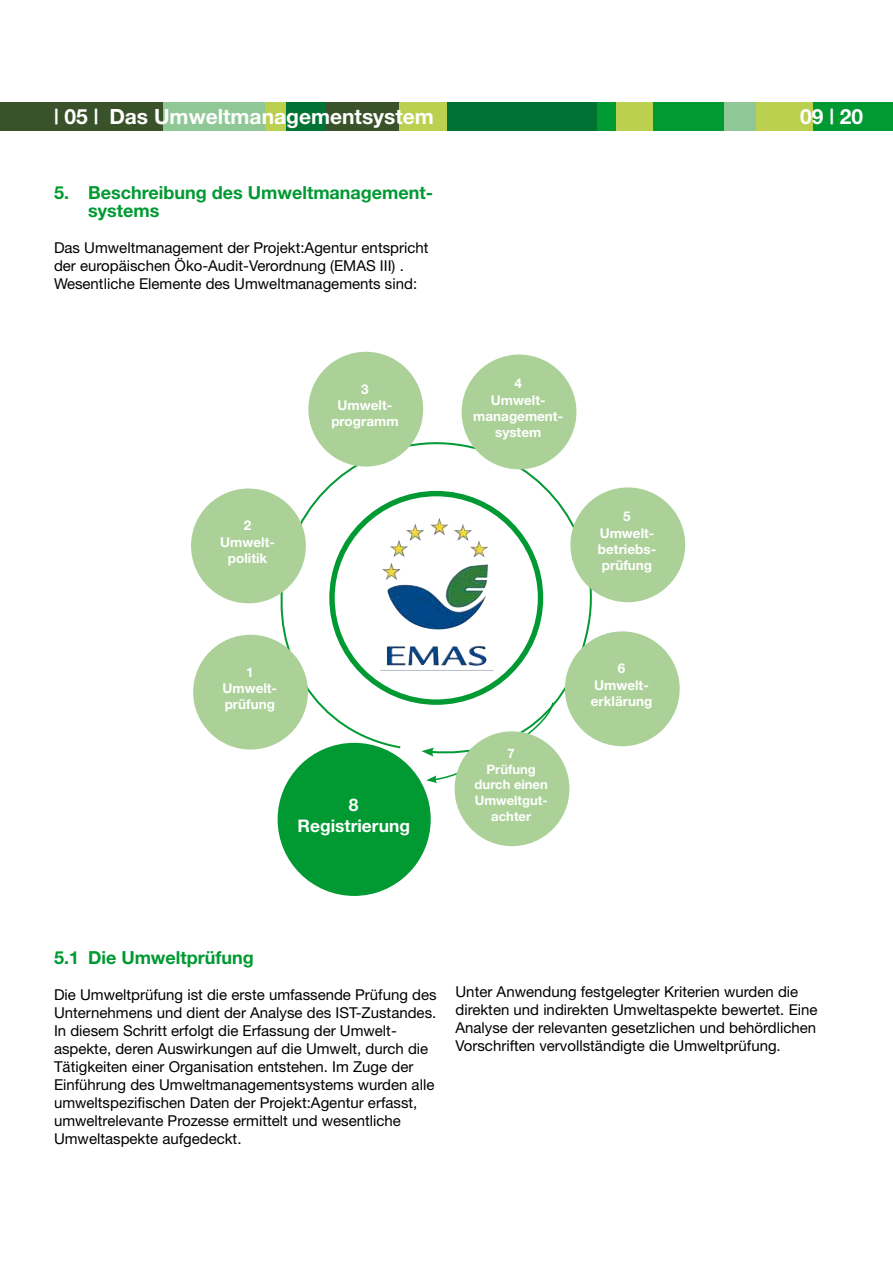
<style>
.page{position:relative;width:893px;height:1263px;background:#fff}
.page>*{position:absolute;margin:0;border:0;box-sizing:border-box;transform-origin:0 0}
.t1{font:700 21px "Helvetica Neue";color:#fff}
.t2{font:700 18px/18px "Helvetica Neue";color:#009932}
.t3{font:700 17.4px/20.9px "Helvetica Neue";color:#fff;text-align:center}
.t4{font:15px/18px "Helvetica Neue";color:#000}
.t5{font:700 13.5px/16.2px "Helvetica Neue";color:#fff;text-align:center}
.t6{font:700 13.05px/15.6px "Helvetica Neue";color:#fff;text-align:center}
</style>
<div class="page">
<div style="left:612px;top:102px;width:281px;height:29px;background:#009932"></div>
<div style="left:577px;top:102px;width:76px;height:29px;background:#bcd050"></div>
<div style="left:756px;top:102px;width:56px;height:29px;background:#bcd050"></div>
<div style="left:472px;top:102px;width:126px;height:29px;background:#007233"></div>
<div style="left:598px;top:102px;width:18px;height:29px;background:#009932"></div>
<div style="left:285px;top:102px;width:188px;height:29px;background:#007233"></div>
<div style="left:347px;top:102px;width:100px;height:29px;background:#bcd050"></div>
<div style="left:157px;top:102px;width:129px;height:29px;background:#90c796"></div>
<div style="left:325px;top:102px;width:74px;height:29px;background:#3a5229"></div>
<div style="left:724px;top:102px;width:32px;height:29px;background:#90c796"></div>
<div style="left:0;top:102px;width:162px;height:29px;background:#3a5229"></div>
<div style="left:265px;top:102px;width:21px;height:29px;background:#bcd050"></div>
<svg style="left:267px;top:429px;width:339px;height:329px"></svg>
<div style="left:329px;top:491px;width:214px;height:214px;border:5px solid #009932;border-radius:50%"></div>
<img style="left:430px;top:518px;width:33px;height:23px">
<div style="left:193px;top:635px;width:115px;height:114px;background:#abd198;border-radius:50%"></div>
<div style="left:308px;top:352px;width:115px;height:115px;background:#abd198;border-radius:50%"></div>
<div style="left:565px;top:631px;width:115px;height:115px;background:#abd198;border-radius:50%"></div>
<div style="left:462px;top:355px;width:114px;height:114px;background:#abd198;border-radius:50%"></div>
<div style="left:570px;top:487px;width:115px;height:115px;background:#abd198;border-radius:50%"></div>
<div style="left:191px;top:488px;width:115px;height:115px;background:#abd198;border-radius:50%"></div>
<svg style="left:421px;top:701px;width:134px;height:82px"></svg>
<div style="left:455px;top:731px;width:114px;height:115px;background:#abd198;border-radius:50%"></div>
<div style="left:278px;top:743px;width:153px;height:153px;background:#009932;border-radius:50%"></div>
<h1 class="t1" style="left:54px;top:103px;width:381px">| 05 | Das Umweltmanagementsystem</h1>
<h1 class="t1" style="left:800px;top:103px;width:65px">09 | 20</h1>
<p class="t2" style="left:88px;top:183px;width:347px;text-indent:-34px">5. Beschreibung des Umweltmanagement&shy;systems</p>
<p class="t4" style="left:54px;top:238px;width:376px">Das Umweltmanagement der Projekt:Agentur entspricht der europäischen Öko-Audit-Verordnung (EMAS III) .<br>Wesentliche Elemente des Umweltmanagements sind:</p>
<p class="t5" style="left:220px;top:517px;width:56px">2<br>Umwelt&shy;politik</p>
<p class="t5" style="left:331px;top:380px;width:69px">3<br>Umwelt&shy;programm</p>
<p class="t5" style="left:222px;top:663px;width:56px">1<br>Umwelt&shy;prüfung</p>
<p class="t3" style="left:298px;top:794px;width:114px">8<br>Registrierung</p>
<p class="t5" style="left:473px;top:375px;width:91px">4<br>Umwelt&shy;management&shy;system</p>
<p class="t5" style="left:598px;top:508px;width:60px">5<br>Umwelt&shy;betriebs&shy;prüfung</p>
<p class="t6" style="left:475px;top:745px;width:75px">7<br>Prüfung durch einen<br>Umweltgut&shy;achter</p>
<p class="t5" style="left:591px;top:660px;width:63px">6<br>Umwelt&shy;erklärung</p>
<p class="t2" style="left:54px;top:948px;width:201px">5.1 Die Umweltprüfung</p>
<p class="t4" style="left:54px;top:985px;width:384px">Die Umweltprüfung ist die erste umfassende Prüfung des Unternehmens und dient der Analyse des IST-Zustandes.<br>In diesem Schritt erfolgt die Erfassung der Umwelt&shy;aspekte, deren Auswirkungen auf die Umwelt, durch die Tätigkeiten einer Organisation entstehen. Im Zuge der Einführung des Umweltmanagementsystems wurden alle umweltspezifischen Daten der Projekt:Agentur erfasst, umweltrelevante Prozesse ermittelt und wesentliche Umweltaspekte aufgedeckt.</p>
<p class="t4" style="left:455px;top:983px;width:364px">Unter Anwendung festgelegter Kriterien wurden die direkten und indirekten Umweltaspekte bewertet. Eine Analyse der relevanten gesetzlichen und behördlichen Vorschriften vervollständigte die Umweltprüfung.</p>
</div>
